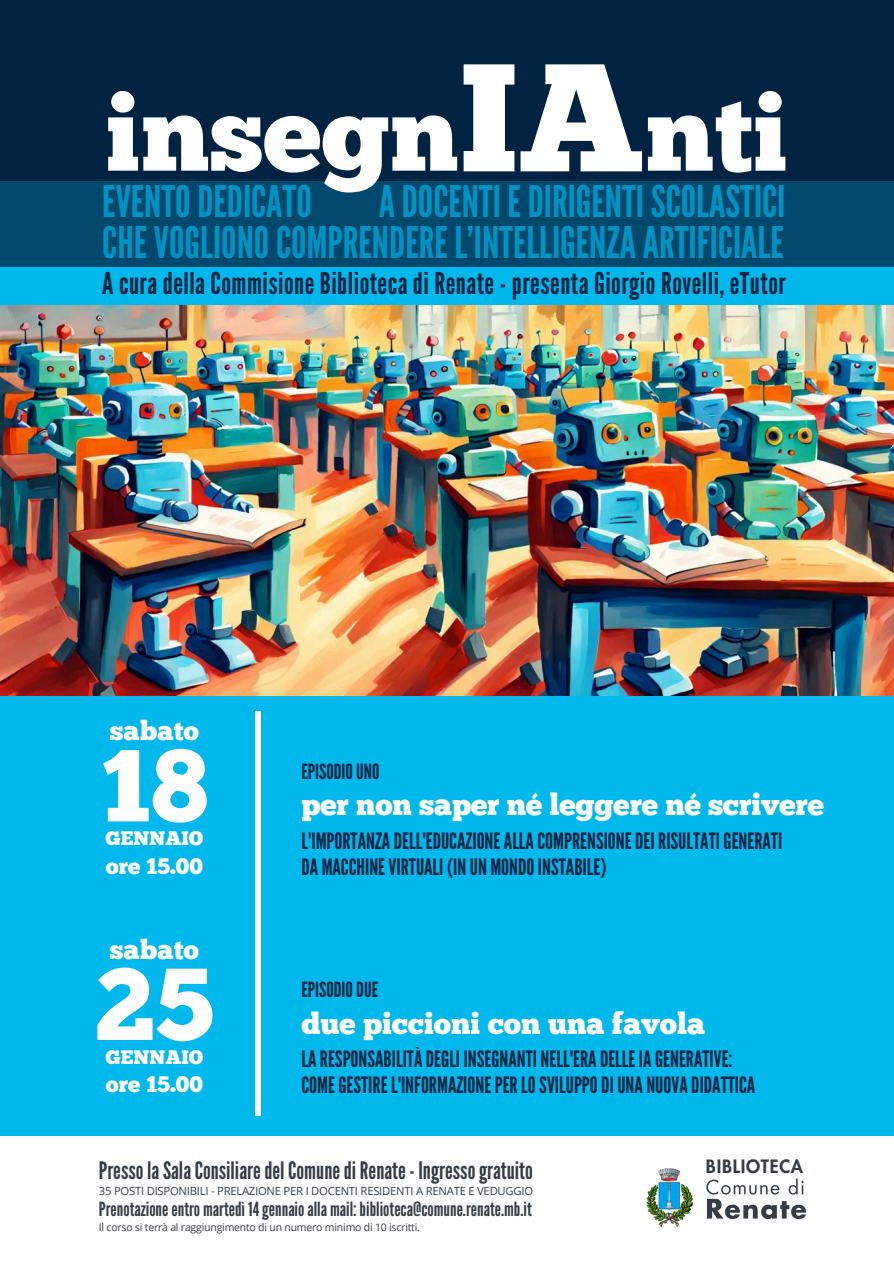
<style>
.page{position:relative;width:894px;height:1264px;background:#fff}
.page>*{position:absolute;margin:0;border:0;box-sizing:border-box;transform-origin:0 0}
.t1{font:153px "Chunk Five";color:#fff}
.t2{font:106.5px "Chunk Five";color:#fff}
.t3{font:102px "Chunk Five";color:#fff}
.t4{font:43.5px/40.5px "League Gothic";color:#0092c2;text-align:right}
.t5{font:30px "League Gothic";letter-spacing:.015em;color:#002341}
.t6{font:30px "Chunk Five";letter-spacing:-.005em;color:#fff}
.t7{font:27px "Chunk Five";color:#fff}
.t8{font:24px "League Gothic";color:#343d46}
.t9{font:22.5px/25.8px "League Gothic";color:#002341}
.t10{font:22.5px "Chunk Five";color:#fff}
.t11{font:21px "League Gothic";color:#002341}
.t12{font:19.5px "League Gothic";color:#343d46}
.t13{font:19.5px "Chunk Five";color:#fff}
.t14{font:800 18px "Futura LT Pro";letter-spacing:.04em;color:#343d46}
.t15{font:11.25px "Open Sans";letter-spacing:-.02em;color:#343d46}
.t16{font:10.5px "Open Sans";letter-spacing:-.02em;color:#343d46}
</style>
<div class="page">
<div style="left:0;top:178px;width:893px;height:92px;background:#00486c"></div>
<div style="left:0;top:0;width:893px;height:180px;background:#002341"></div>
<div style="left:0;top:684px;width:893px;height:451px;background:#00b8ec"></div>
<img style="left:0;top:304px;width:893px;height:392px">
<div style="left:0;top:267px;width:893px;height:37px;background:#00b8ec"></div>
<img style="left:646px;top:1168px;width:161px;height:59px">
<div style="left:255px;top:711px;width:6px;height:404px;background:#fff"></div>
<h2 class="t1" style="left:459px;top:57px;width:186px">IA</h2>
<h1 class="t2" style="left:105px;top:91px;width:354px">insegn</h1>
<h1 class="t2" style="left:645px;top:91px;width:144px">nti</h1>
<h3 class="t4" style="left:102px;top:182px;width:684px">ADOCENTI EDIRIGENTISCOLASTICI<br>CHEVOGLIONOCOMPRENDERE L’INTELLIGENZAARTIFICIALE</h3>
<h3 class="t4" style="left:102px;top:182px;width:211px">EVENTODEDICATO</h3>
<h6 class="t5" style="left:102px;top:265px;width:684px">A cura della Commisione Biblioteca di Renate - presenta Giorgio Rovelli, eTutor</h6>
<p class="t7" style="left:110px;top:720px;width:91px">sabato</p>
<h4 class="t3" style="left:101px;top:744px;width:109px">18</h4>
<h4 class="t13" style="left:106px;top:830px;width:99px">GENNAIO</h4>
<p class="t10" style="left:106px;top:857px;width:98px">ore 15.00</p>
<p class="t7" style="left:110px;top:938px;width:91px">sabato</p>
<h6 class="t3" style="left:95px;top:963px;width:121px">25</h6>
<h4 class="t13" style="left:106px;top:1048px;width:99px">GENNAIO</h4>
<h5 class="t10" style="left:106px;top:1075px;width:98px">ore 15.00</h5>
<p class="t11" style="left:301px;top:759px;width:80px">EPISODIOUNO</p>
<h4 class="t6" style="left:301px;top:792px;width:524px">per non saper né leggere né scrivere</h4>
<p class="t9" style="left:301px;top:828px;width:482px">L'IMPORTANZADELL'EDUCAZIONEALLACOMPRENSIONEDEIRISULTATIGENERATI<br>DA MACCHINEVIRTUALI (INUN MONDOINSTABILE)</p>
<h4 class="t11" style="left:301px;top:977px;width:78px">EPISODIODUE</h4>
<p class="t6" style="left:301px;top:1011px;width:405px">due piccioni con una favola</p>
<h5 class="t9" style="left:301px;top:1046px;width:455px">LARESPONSABILITÀDEGLI INSEGNANTINELL'ERADELLE IAGENERATIVE:<br>COMEGESTIRE L'INFORMAZIONEPERLOSVILUPPODIUNANUOVADIDATTICA</h5>
<p class="t8" style="left:99px;top:1156px;width:435px">PressolaSalaConsiliaredelComunediRenate- Ingressogratuito</p>
<p class="t15" style="left:99px;top:1182px;width:435px">35 POSTI DISPONIBILI - PRELAZIONE PER I DOCENTI RESIDENTI A RENATE E VEDUGGIO</p>
<h6 class="t12" style="left:99px;top:1197px;width:434px">Prenotazioneentro martedì 14gennaioalla mail:biblioteca@comune.renate.mb.it</h6>
<p class="t16" style="left:99px;top:1219px;width:322px">Il corso si terrà al raggiungimento di un numero minimo di 10 iscritti.</p>
<p class="t14" style="left:705px;top:1158px;width:99px">BIBLIOTECA</p>
</div>
